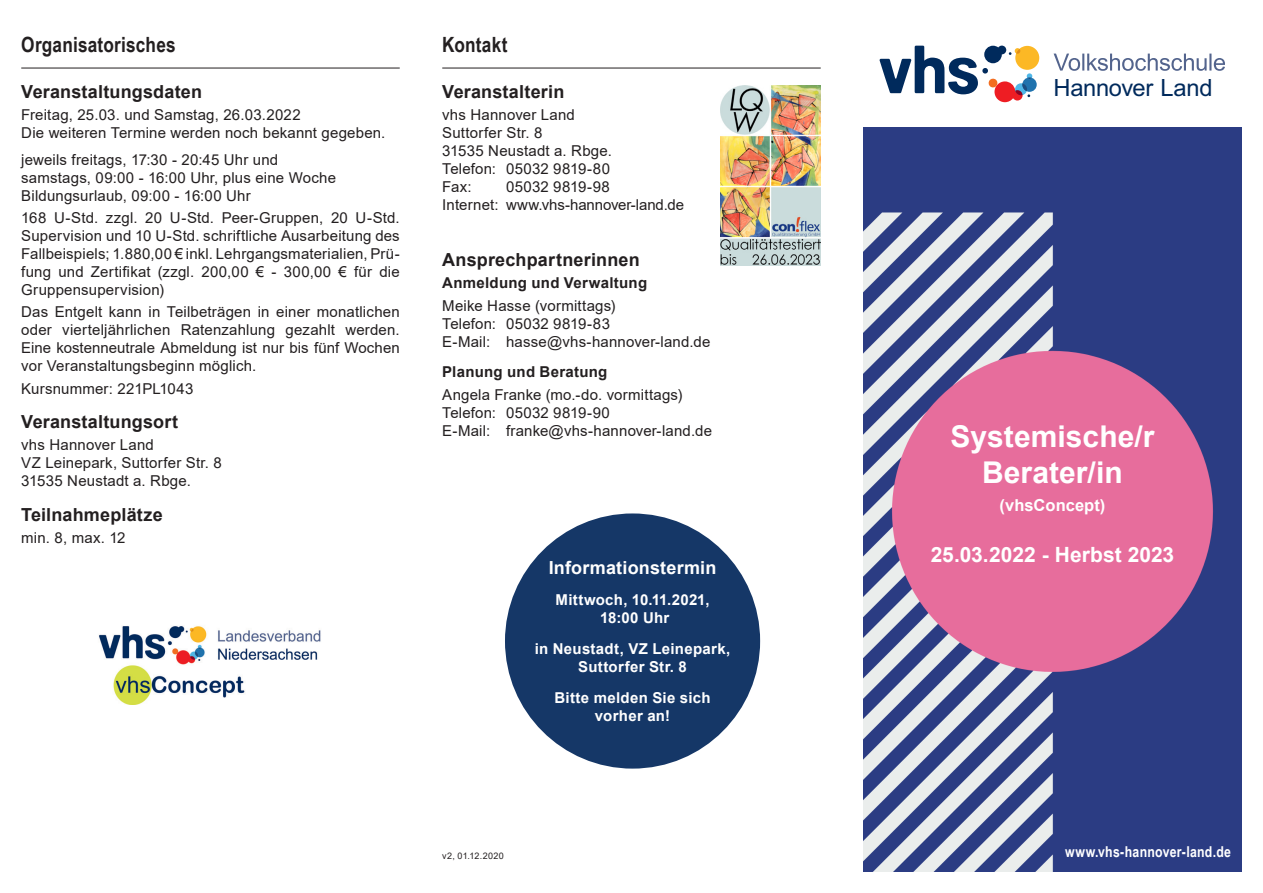
<style>
.page{position:relative;width:1263px;height:893px;background:#fff}
.page>*{position:absolute;margin:0;border:0;box-sizing:border-box;transform-origin:0 0}
.t1{font:700 30px/36px "Arial";color:#fff;text-align:center}
.t2{font:23.7px "Arial";letter-spacing:-.01em;color:#002a5c}
.Seitentiel{font:700 21px "Arial Narrow";letter-spacing:.01em;color:#231f20}
.t3{font:700 21px "Arial";color:#fff}
.Überschrift{font:700 18px "Arial";letter-spacing:.01em;color:#231f20}
.Fließtext{font:700 18px "Arial";letter-spacing:.01em;color:#fff}
.t4{font:700 16.5px "Arial";color:#fff}
.Fließtext-2{font:15px/18px "Arial";letter-spacing:.015em;color:#231f20}
.Fließtext-3{font:700 15px/18px "Arial";letter-spacing:.02em;color:#fff;text-align:center}
.Fließtext_Abst__u__2{font:15px "Arial";letter-spacing:.01em;color:#231f20}
.Fließtext_dick__Abst{font:700 15px "Arial";letter-spacing:.02em;color:#231f20}
.Fließtext-4{font:15px "Arial";letter-spacing:-.005em;color:#231f20}
.t5{font:700 15px "Arial Narrow";letter-spacing:.015em;color:#fff}
.t6{font:9px "Arial";letter-spacing:.035em;color:#231f20}
</style>
<div class="page">
<img style="left:863px;top:128px;width:379px;height:744px">
<hr style="left:21px;top:68px;width:379px;height:1px;background:#231f20">
<hr style="left:442px;top:68px;width:379px;height:1px;background:#231f20">
<div style="left:505px;top:513px;width:255px;height:256px;background:#153767;border-radius:50%"></div>
<img style="left:720px;top:85px;width:101px;height:180px">
<img style="left:99px;top:626px;width:222px;height:79px">
<svg style="left:879px;top:46px;width:160px;height:56px"></svg>
<svg style="left:1053px;top:54px;width:172px;height:17px"></svg>
<p class="Seitentiel" style="left:21px;top:29px;width:156px">Organisatorisches</p>
<p class="Seitentiel" style="left:442px;top:29px;width:67px">Kontakt</p>
<p class="Überschrift" style="left:21px;top:79px;width:182px">Veranstaltungsdaten</p>
<p class="Fließtext-2" style="left:21px;top:106px;width:281px">Freitag, 25.03. und Samstag, 26.03.2022</p>
<p class="Fließtext-2" style="left:21px;top:124px;width:366px">Die weiteren Termine werden noch bekannt gegeben.</p>
<p class="Fließtext-2" style="left:21px;top:151px;width:316px">jeweils freitags, 17:30 - 20:45 Uhr und samstags, 09:00 - 16:00 Uhr, plus eine Woche<br>Bildungsurlaub, 09:00 - 16:00 Uhr</p>
<p class="Fließtext-2" style="left:21px;top:209px;width:380px;text-align:justify">168 U-Std. zzgl. 20 U-Std. Peer-Gruppen, 20 U-Std.<br>Supervision und 10 U-Std. schriftliche Ausarbeitung des Fallbeispiels; 1.880,00 € inkl. Lehrgangsmaterialien, Prü&shy;fung und Zertifikat (zzgl. 200,00 € - 300,00 € für die Gruppensupervision)</p>
<p class="Fließtext-2" style="left:21px;top:303px;width:380px;text-align:justify">Das Entgelt kann in Teilbeträgen in einer monatlichen oder vierteljährlichen Ratenzahlung gezahlt werden.<br>Eine kostenneutrale Abmeldung ist nur bis fünf Wochen vor Veranstaltungsbeginn möglich.</p>
<p class="Fließtext-2" style="left:21px;top:379px;width:174px">Kursnummer: 221PL1043</p>
<p class="Überschrift" style="left:21px;top:409px;width:158px">Veranstaltungsort</p>
<p class="Fließtext-2" style="left:21px;top:436px;width:202px">vhs Hannover Land<br>VZ Leinepark, Suttorfer Str. 8<br>31535 Neustadt a. Rbge.</p>
<p class="Überschrift" style="left:21px;top:502px;width:143px">Teilnahmeplätze</p>
<p class="Fließtext-2" style="left:21px;top:529px;width:106px">min. 8, max. 12</p>
<p class="Überschrift" style="left:442px;top:79px;width:124px">Veranstalterin</p>
<p class="Fließtext-2" style="left:442px;top:106px;width:134px">vhs Hannover Land</p>
<p class="Fließtext-2" style="left:442px;top:124px;width:171px">Suttorfer Str. 8<br>31535 Neustadt a. Rbge.</p>
<p class="Fließtext-2" style="left:442px;top:160px;width:169px">Telefon: 05032 9819-80</p>
<p class="Fließtext-2" style="left:442px;top:178px;width:31px">Fax:</p>
<p class="Fließtext-2" style="left:506px;top:178px;width:105px">05032 9819-98</p>
<p class="Fließtext-4" style="left:442px;top:195px;width:243px">Internet: www.vhs-hannover-land.de</p>
<p class="Überschrift" style="left:442px;top:247px;width:199px">Ansprechpartnerinnen</p>
<p class="Fließtext_dick__Abst" style="left:442px;top:272px;width:206px">Anmeldung und Verwaltung</p>
<p class="Fließtext-2" style="left:442px;top:296px;width:175px">Meike Hasse (vormittags)</p>
<p class="Fließtext-2" style="left:442px;top:314px;width:169px">Telefon: 05032 9819-83</p>
<p class="Fließtext_Abst__u__2" style="left:442px;top:331px;width:270px">E-Mail: hasse@vhs-hannover-land.de</p>
<p class="Fließtext_dick__Abst" style="left:442px;top:361px;width:167px">Planung und Beratung</p>
<p class="Fließtext-2" style="left:442px;top:385px;width:242px">Angela Franke (mo.-do. vormittags)</p>
<p class="Fließtext-2" style="left:442px;top:403px;width:169px">Telefon: 05032 9819-90</p>
<p class="Fließtext_Abst__u__2" style="left:442px;top:420px;width:271px">E-Mail: franke@vhs-hannover-land.de</p>
<p class="Fließtext" style="left:549px;top:555px;width:169px">Informationstermin</p>
<p class="Fließtext-3" style="left:556px;top:591px;width:155px">Mittwoch, 10.11.2021,<br>18:00 Uhr</p>
<p class="Fließtext-3" style="left:535px;top:640px;width:197px">in Neustadt, VZ Leinepark,<br>Suttorfer Str. 8</p>
<p class="Fließtext-3" style="left:554px;top:689px;width:158px">Bitte melden Sie sich</p>
<p class="Fließtext-3" style="left:595px;top:707px;width:77px">vorher an!</p>
<p class="t6" style="left:442px;top:850px;width:63px">v2, 01.12.2020</p>
<p class="t2" style="left:1053px;top:71px;width:161px">Hannover Land</p>
<p class="t1" style="left:950px;top:419px;width:206px">Systemische/r<br>Berater/in</p>
<p class="t4" style="left:999px;top:494px;width:107px">(vhsConcept)</p>
<p class="t3" style="left:931px;top:540px;width:245px">25.03.2022 - Herbst 2023</p>
<p class="t5" style="left:1065px;top:840px;width:167px">www.vhs-hannover-land.de</p>
</div>
